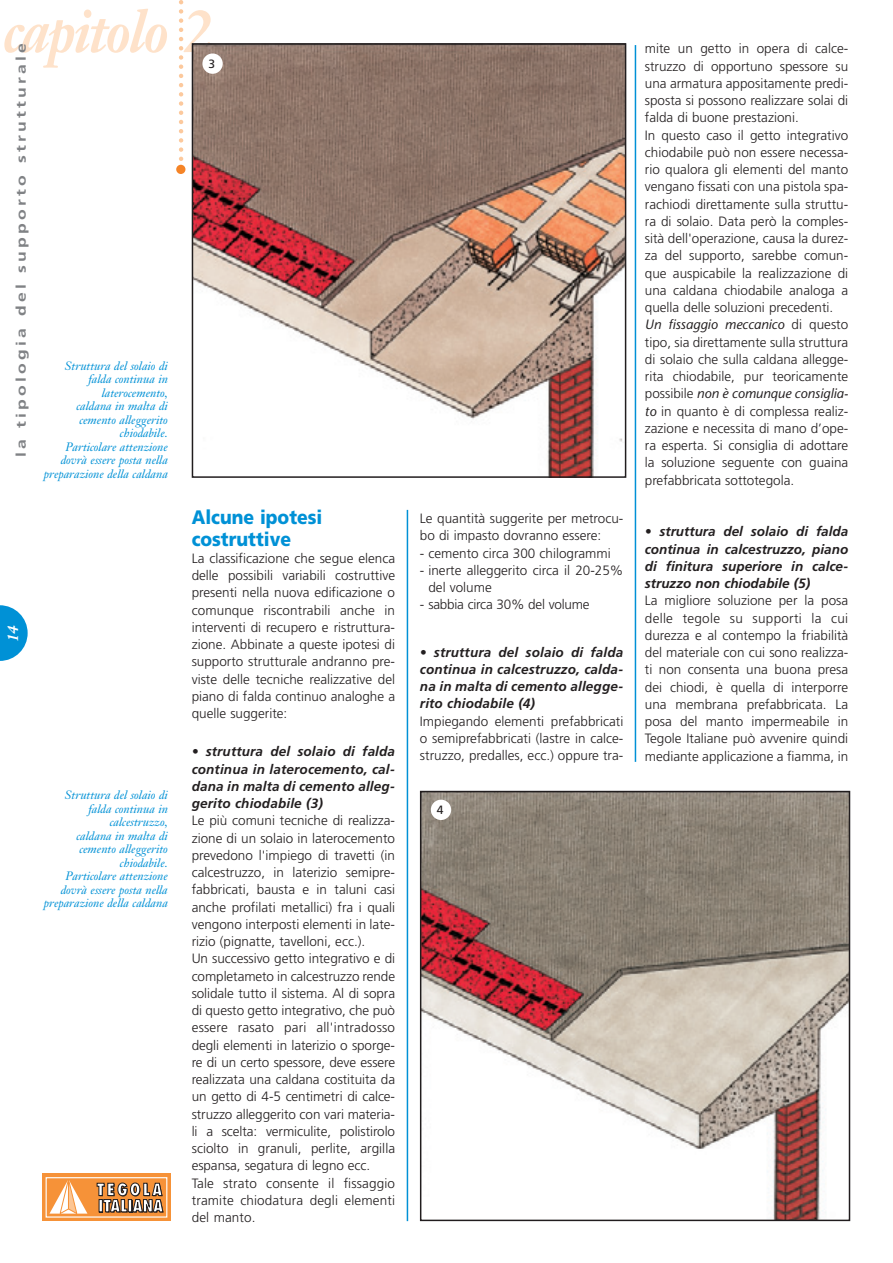
<style>
.page{position:relative;width:893px;height:1263px;background:#fff}
.page>*{position:absolute;margin:0;border:0;box-sizing:border-box;transform-origin:0 0}
.t1{font:italic 700 60px "Janson Text";letter-spacing:-.03em;color:#fee2ca;scale:.9 1}
.t2{font:900 19.5px/21px "Frutiger";color:#0091d6;scale:.9 1}
.t3{font:italic 700 15px "Janson Text";color:#fff}
.t4{font:300 13.5px/17.2px "Frutiger";color:#231f20;text-align:justify}
.t5{font:italic 700 13.5px/17.2px "Frutiger";letter-spacing:.01em;color:#231f20;text-align:justify}
.t6{font:italic 13.5px "Stone Sans";color:#231f20}
.t7{font:700 13.5px "Frutiger";letter-spacing:.185em;color:#808285;scale:1.3 1}
.t8{font:italic 12px/13.5px "Janson Text";color:#0091d6;text-align:right}
.t9{font:12px "Frutiger";color:#231f20}
.s1{font-family:"Frutiger";font-weight:300;font-style:normal}
.s2{font-family:"Stone Sans";font-weight:400;font-style:italic}
</style>
<div class="page">
<svg style="left:42px;top:1174px;width:129px;height:47px;background:#f29541"></svg>
<div style="left:46px;top:1177px;width:121px;height:40px;border:1px solid #fff"></div>
<svg style="left:97px;top:1182px;width:67px;height:30px"></svg>
<svg style="left:50px;top:1176px;width:37px;height:38px"></svg>
<hr style="left:407px;top:510px;width:1px;height:711px;background:#0091d6">
<hr style="left:635px;top:45px;width:1px;height:717px;background:#0091d6">
<svg style="left:0;top:605px;width:28px;height:56px"></svg>
<svg style="left:179px;top:1px;width:4px;height:164px"></svg>
<div style="left:176px;top:165px;width:9px;height:9px;background:#f58427;border-radius:50%"></div>
<img style="left:195px;top:46px;width:428px;height:429px">
<div style="left:192px;top:43px;width:434px;height:435px;border:2px solid #211d1e"></div>
<img style="left:423px;top:794px;width:424px;height:424px">
<div style="left:420px;top:791px;width:430px;height:430px;border:2px solid #211d1e"></div>
<div style="left:431px;top:800px;width:20px;height:20px;background:#fff;border-radius:50%"></div>
<div style="left:202px;top:53px;width:21px;height:21px;background:#fff;border-radius:50%"></div>
<h1 class="t1" style="left:3px;top:9px;width:234px">capitolo 2</h1>
<p class="t7" style="left:16px;top:457px;width:320px;rotate:-90deg">la tipologia del supporto strutturale</p>
<p class="t9" style="left:208px;top:59px;width:8px">3</p>
<p class="t8" style="left:44px;top:360px;width:126px">Struttura del solaio di falda continua in laterocemento,<br>caldana in malta di cemento alleggerito chiodabile.<br>Particolare attenzione dovrà essere posta nella preparazione della caldana</p>
<p class="t3" style="left:7px;top:642px;width:18px;rotate:-90deg">14</p>
<p class="t8" style="left:44px;top:790px;width:126px">Struttura del solaio di falda continua in calcestruzzo,<br>caldana in malta di cemento alleggerito chiodabile.<br>Particolare attenzione dovrà essere posta nella preparazione della caldana</p>
<h2 class="t2" style="left:192px;top:509px;width:147px">Alcune ipotesi costruttive</h2>
<p class="t4" style="left:192px;top:550px;width:205px">La classificazione che segue elenca delle possibili variabili costruttive presenti nella nuova edificazione o comunque riscontrabili anche in interventi di recupero e ristruttura&shy;zione. Abbinate a queste ipotesi di supporto strutturale andranno pre&shy;viste delle tecniche realizzative del piano di falda continuo analoghe a quelle suggerite:</p>
<p class="t5" style="left:192px;top:744px;width:205px">• struttura del solaio di falda continua in laterocemento, cal&shy;dana in malta di cemento alleg&shy;gerito chiodabile (3)</p>
<p class="t4" style="left:192px;top:813px;width:205px;text-align:left">Le più comuni tecniche di realizza&shy;zione di un solaio in laterocemento prevedono l'impiego di travetti (in calcestruzzo, in laterizio semipre&shy;fabbricati, bausta e in taluni casi anche profilati metallici) fra i quali vengono interposti elementi in late&shy;rizio (pignatte, tavelloni, ecc.).<br>Un successivo getto integrativo e di completameto in calcestruzzo rende solidale tutto il sistema. Al di sopra di questo getto integrativo, che può essere rasato pari all'intradosso degli elementi in laterizio o sporge&shy;re di un certo spessore, deve essere realizzata una caldana costituita da un getto di 4-5 centimetri di calce&shy;struzzo alleggerito con vari materia&shy;li a scelta: vermiculite, polistirolo sciolto in granuli, perlite, argilla espansa, segatura di legno ecc.<br>Tale strato consente il fissaggio tramite chiodatura degli elementi del manto.</p>
<p class="t4" style="left:420px;top:511px;width:205px">Le quantità suggerite per metrocu&shy;bo di impasto dovranno essere:</p>
<p class="t4" style="left:420px;top:545px;width:192px">- cemento circa 300 chilogrammi</p>
<p class="t4" style="left:428px;top:562px;width:196px;text-indent:-9px">- inerte alleggerito circa il 20-25% del volume</p>
<p class="t4" style="left:420px;top:597px;width:171px">- sabbia circa 30% del volume</p>
<p class="t5" style="left:420px;top:644px;width:205px">• struttura del solaio di falda continua in calcestruzzo, calda&shy;na in malta di cemento allegge&shy;rito chiodabile (4)</p>
<p class="t4" style="left:420px;top:713px;width:205px">Impiegando elementi prefabbricati o semiprefabbricati (lastre in calce&shy;struzzo, predalles, ecc.) oppure tra-</p>
<p class="t9" style="left:437px;top:805px;width:8px">4</p>
<p class="t4" style="left:645px;top:41px;width:205px;text-align:left">mite un getto in opera di calce&shy;struzzo di opportuno spessore su una armatura appositamente predi&shy;sposta si possono realizzare solai di falda di buone prestazioni.<br>In questo caso il getto integrativo chiodabile può non essere necessa&shy;rio qualora gli elementi del manto vengano fissati con una pistola spa&shy;rachiodi direttamente sulla struttu&shy;ra di solaio. Data però la comples&shy;sità dell'operazione, causa la durez&shy;za del supporto, sarebbe comun&shy;que auspicabile la realizzazione di una caldana chiodabile analoga a quella delle soluzioni precedenti.</p>
<p class="t6" style="left:645px;top:319px;width:205px">Un fissaggio meccanico <span class="s1">di questo</span></p>
<p class="t4" style="left:645px;top:334px;width:205px">tipo, sia direttamente sulla struttura di solaio che sulla caldana allegge&shy;rita chiodabile, pur teoricamente</p>
<p class="t6" style="left:645px;top:388px;width:205px"><span class="s1">possibile</span> non è comunque consiglia-</p>
<p class="t4" style="left:645px;top:403px;width:205px"><span class="s2">to</span> in quanto è di complessa realiz&shy;zazione e necessita di mano d’ope&shy;ra esperta. Si consiglia di adottare la soluzione seguente con guaina prefabbricata sottotegola.</p>
<p class="t5" style="left:645px;top:524px;width:205px">• struttura del solaio di falda continua in calcestruzzo, piano di finitura superiore in calce&shy;struzzo non chiodabile (5)</p>
<p class="t4" style="left:645px;top:593px;width:205px">La migliore soluzione per la posa delle tegole su supporti la cui durezza e al contempo la friabilità del materiale con cui sono realizza&shy;ti non consenta una buona presa dei chiodi, è quella di interporre una membrana prefabbricata. La posa del manto impermeabile in Tegole Italiane può avvenire quindi mediante applicazione a fiamma, in</p>
</div>
